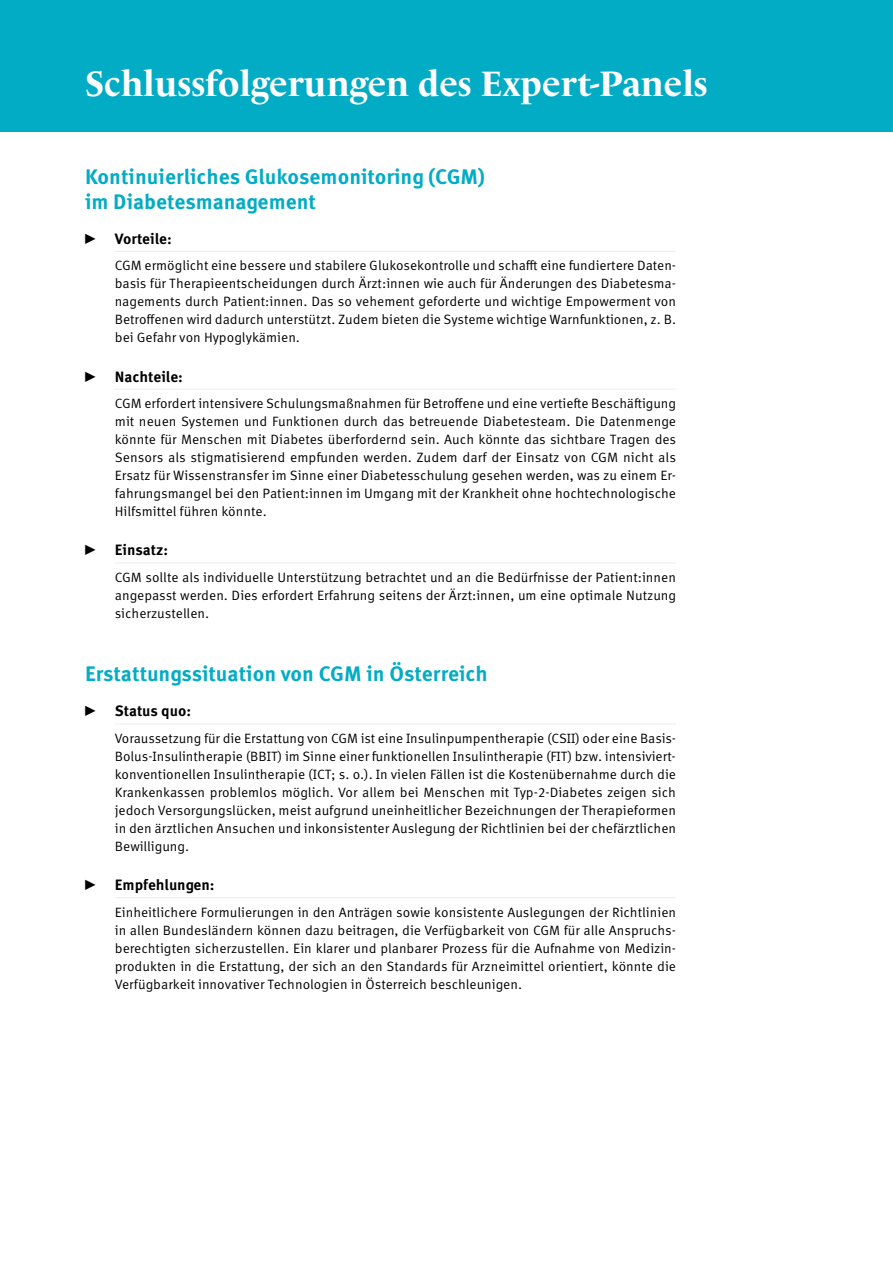
<style>
.page{position:relative;width:893px;height:1263px;background:#fff}
.page>*{position:absolute;margin:0;border:0;box-sizing:border-box;transform-origin:0 0}
.t1{font:700 36px "Le Monde Livre Cla Std";color:#fff}
.t2{font:700 21px/25.2px "Meta Correspondence Pro";color:#03acc5}
.t3{font:700 15px "Meta Correspondence Pro";color:#000}
.t4{font:13.5px/18px "Meta Correspondence Pro";color:#000;text-align:justify}
</style>
<div class="page">
<div style="left:0;top:0;width:893px;height:132px;background:#03acc5"></div>
<hr style="left:115px;top:251px;width:561px;height:1px;background:#ededed">
<hr style="left:115px;top:389px;width:561px;height:1px;background:#ededed">
<hr style="left:115px;top:563px;width:561px;height:1px;background:#ededed">
<hr style="left:115px;top:723px;width:561px;height:1px;background:#ededed">
<hr style="left:115px;top:897px;width:561px;height:1px;background:#ededed">
<hr style="left:892px;top:0;width:1px;height:168px;background:#fff">
<h1 class="t1" style="left:85px;top:62px;width:624px">Schlussfolgerungen des Expert-Panels</h1>
<h2 class="t2" style="left:85px;top:162px;width:402px">Kontinuierliches Glukosemonitoring (CGM) im Diabetesmanagement</h2>
<p class="t3" style="left:85px;top:227px;width:12px">►</p>
<p class="t3" style="left:115px;top:227px;width:59px">Vorteile:</p>
<p class="t4" style="left:115px;top:256px;width:563px">CGM ermöglicht eine bessere und stabilere Glukosekontrolle und schafft eine fundiertere Daten&shy;basis für Therapieentscheidungen durch Ärzt:innen wie auch für Änderungen des Diabetesma&shy;nagements durch Patient:innen. Das so vehement geforderte und wichtige Empowerment von Betroffenen wird dadurch unterstützt. Zudem bieten die Systeme wichtige Warnfunktionen, z. B. bei Gefahr von Hypoglykämien.</p>
<p class="t3" style="left:85px;top:364px;width:12px">►</p>
<p class="t3" style="left:115px;top:364px;width:70px">Nachteile:</p>
<p class="t4" style="left:115px;top:393px;width:563px">CGM erfordert intensivere Schulungsmaßnahmen für Betroffene und eine vertiefte Beschäftigung mit neuen Systemen und Funktionen durch das betreuende Diabetesteam. Die Datenmenge könnte für Menschen mit Diabetes überfordernd sein. Auch könnte das sichtbare Tragen des Sensors als stigmatisierend empfunden werden. Zudem darf der Einsatz von CGM nicht als Ersatz für Wissenstransfer im Sinne einer Diabetesschulung gesehen werden, was zu einem Er&shy;fahrungsmangel bei den Patient:innen im Umgang mit der Krankheit ohne hochtechnologische Hilfsmittel führen könnte.</p>
<p class="t3" style="left:85px;top:538px;width:12px">►</p>
<p class="t3" style="left:115px;top:538px;width:55px">Einsatz:</p>
<p class="t4" style="left:115px;top:567px;width:563px">CGM sollte als individuelle Unterstützung betrachtet und an die Bedürfnisse der Patient:innen angepasst werden. Dies erfordert Erfahrung seitens der Ärzt:innen, um eine optimale Nutzung sicherzustellen.</p>
<h2 class="t2" style="left:85px;top:660px;width:404px">Erstattungssituation von CGM in Österreich</h2>
<p class="t3" style="left:85px;top:699px;width:12px">►</p>
<p class="t3" style="left:115px;top:699px;width:78px">Status quo:</p>
<p class="t4" style="left:115px;top:728px;width:563px">Voraussetzung für die Erstattung von CGM ist eine Insulinpumpentherapie (CSII) oder eine Basis-Bolus-Insulintherapie (BBIT) im Sinne einer funktionellen Insulintherapie (FIT) bzw. intensiviert&shy;konventionellen Insulintherapie (ICT; s. o.). In vielen Fällen ist die Kostenübernahme durch die Krankenkassen problemlos möglich. Vor allem bei Menschen mit Typ-2-Diabetes zeigen sich jedoch Versorgungslücken, meist aufgrund uneinheitlicher Bezeichnungen der Therapieformen in den ärztlichen Ansuchen und inkonsistenter Auslegung der Richtlinien bei der chefärztlichen Bewilligung.</p>
<p class="t3" style="left:85px;top:873px;width:12px">►</p>
<p class="t3" style="left:115px;top:873px;width:101px">Empfehlungen:</p>
<p class="t4" style="left:115px;top:902px;width:563px">Einheitlichere Formulierungen in den Anträgen sowie konsistente Auslegungen der Richtlinien in allen Bundesländern können dazu beitragen, die Verfügbarkeit von CGM für alle Anspruchs&shy;berechtigten sicherzustellen. Ein klarer und planbarer Prozess für die Aufnahme von Medizin&shy;produkten in die Erstattung, der sich an den Standards für Arzneimittel orientiert, könnte die Verfügbarkeit innovativer Technologien in Österreich beschleunigen.</p>
</div>
